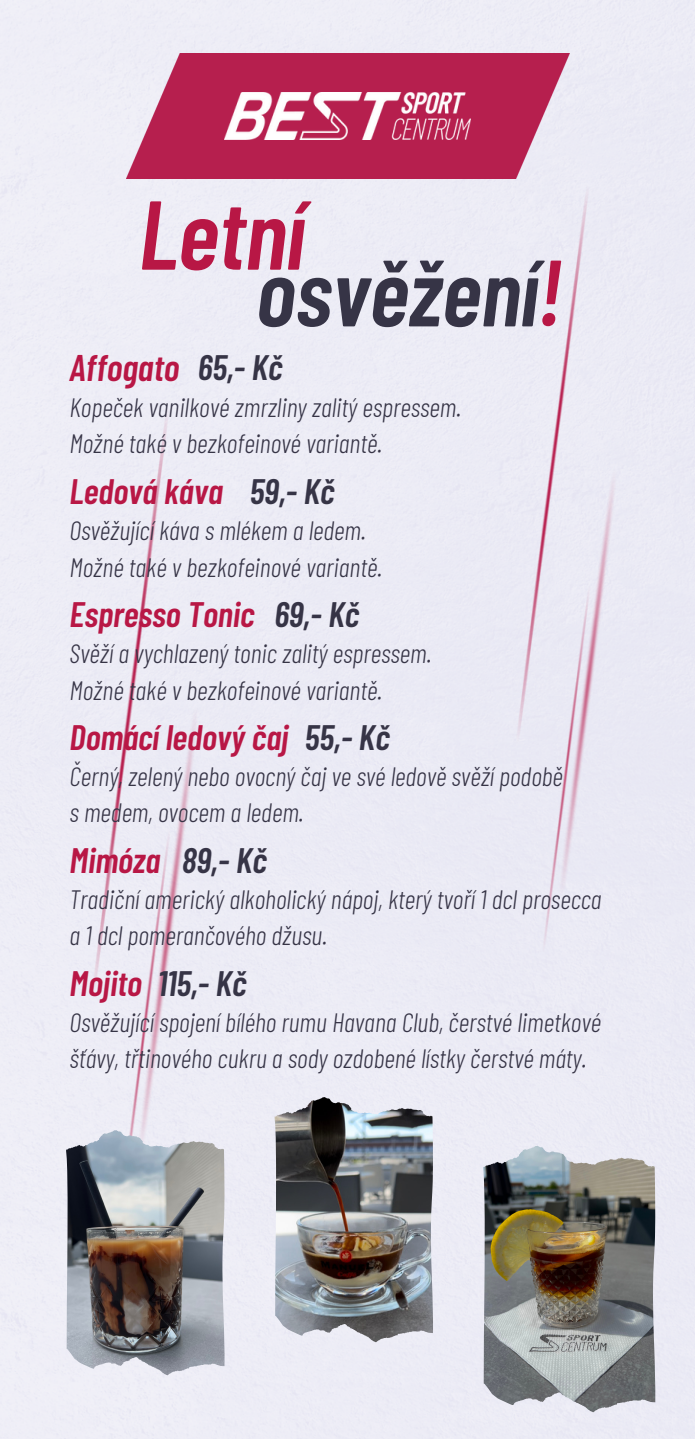
<style>
.page{position:relative;width:695px;height:1439px;background:#fff}
.page>*{position:absolute;margin:0;border:0;box-sizing:border-box;transform-origin:0 0}
.t1{font:italic 600 97.65px "Barlow Condensed";color:#b81745}
.t2{font:italic 600 93.98px "Barlow Condensed";color:#363446}
.t3{font:italic 600 37.1px "Barlow Condensed";color:#b81745}
.t4{font:italic 600 35.35px "Barlow Condensed";color:#b81745}
.t5{font:italic 600 35.35px "Barlow Condensed";color:#363446}
.t6{font:italic 300 26.6px/36.8px "Barlow Condensed";color:#363446}
.s1{color:#b81745}
</style>
<div class="page">
<div style="left:0;top:0;width:694px;height:1438px;background:#edecf6"></div>
<img style="left:126px;top:54px;width:443px;height:124px">
<img style="left:224px;top:92px;width:246px;height:48px">
<img style="left:412px;top:126px;width:282px;height:1264px">
<img style="left:483px;top:1170px;width:133px;height:242px">
<div style="left:0;top:345px;width:353px;height:1093px;background:#ececf5"></div>
<img style="left:66px;top:1153px;width:123px;height:222px">
<img style="left:275px;top:1120px;width:122px;height:222px">
<p class="t1" style="left:139px;top:172px;width:167px">Letní</p>
<p class="t2" style="left:256px;top:232px;width:307px">osvěžení<span class="s1">!</span></p>
<p class="t5" style="left:198px;top:344px;width:86px">65,- Kč</p>
<p class="t3" style="left:69px;top:344px;width:111px">Affogato</p>
<p class="t6" style="left:69px;top:388px;width:393px">Kopeček vanilkové zmrzliny zalitý espressem.</p>
<p class="t6" style="left:69px;top:424px;width:314px">Možné také v bezkofeinové variantě.</p>
<p class="t4" style="left:69px;top:468px;width:155px">Ledová káva</p>
<p class="t6" style="left:69px;top:511px;width:297px">Osvěžující káva s mlékem a ledem.</p>
<p class="t6" style="left:69px;top:547px;width:314px">Možné také v bezkofeinové variantě.</p>
<p class="t4" style="left:69px;top:591px;width:186px">Espresso Tonic</p>
<p class="t6" style="left:69px;top:634px;width:363px">Svěží a vychlazený tonic zalitý espressem.</p>
<p class="t6" style="left:69px;top:670px;width:314px">Možné také v bezkofeinové variantě.</p>
<p class="t4" style="left:69px;top:714px;width:220px">Domácí ledový čaj</p>
<p class="t6" style="left:69px;top:756px;width:494px">Černý, zelený nebo ovocný čaj ve své ledově svěží podobě</p>
<p class="t6" style="left:69px;top:793px;width:235px">s medem, ovocem a ledem.</p>
<p class="t4" style="left:69px;top:837px;width:92px">Mimóza</p>
<p class="t6" style="left:69px;top:879px;width:533px">Tradiční americký alkoholický nápoj, který tvoří 1 dcl prosecca</p>
<p class="t6" style="left:69px;top:916px;width:259px">a 1 dcl pomerančového džusu.</p>
<p class="t5" style="left:69px;top:960px;width:179px"><span class="s1">Mojito</span> 115,- Kč</p>
<p class="t6" style="left:69px;top:1002px;width:533px">Osvěžující spojení bílého rumu Havana Club, čerstvé limetkové šťávy, třtinového cukru a sody ozdobené lístky čerstvé máty.</p>
<p class="t5" style="left:250px;top:468px;width:86px">59,- Kč</p>
<p class="t5" style="left:274px;top:591px;width:86px">69,- Kč</p>
<p class="t5" style="left:305px;top:714px;width:86px">55,- Kč</p>
<p class="t5" style="left:182px;top:837px;width:86px">89,- Kč</p>
</div>
